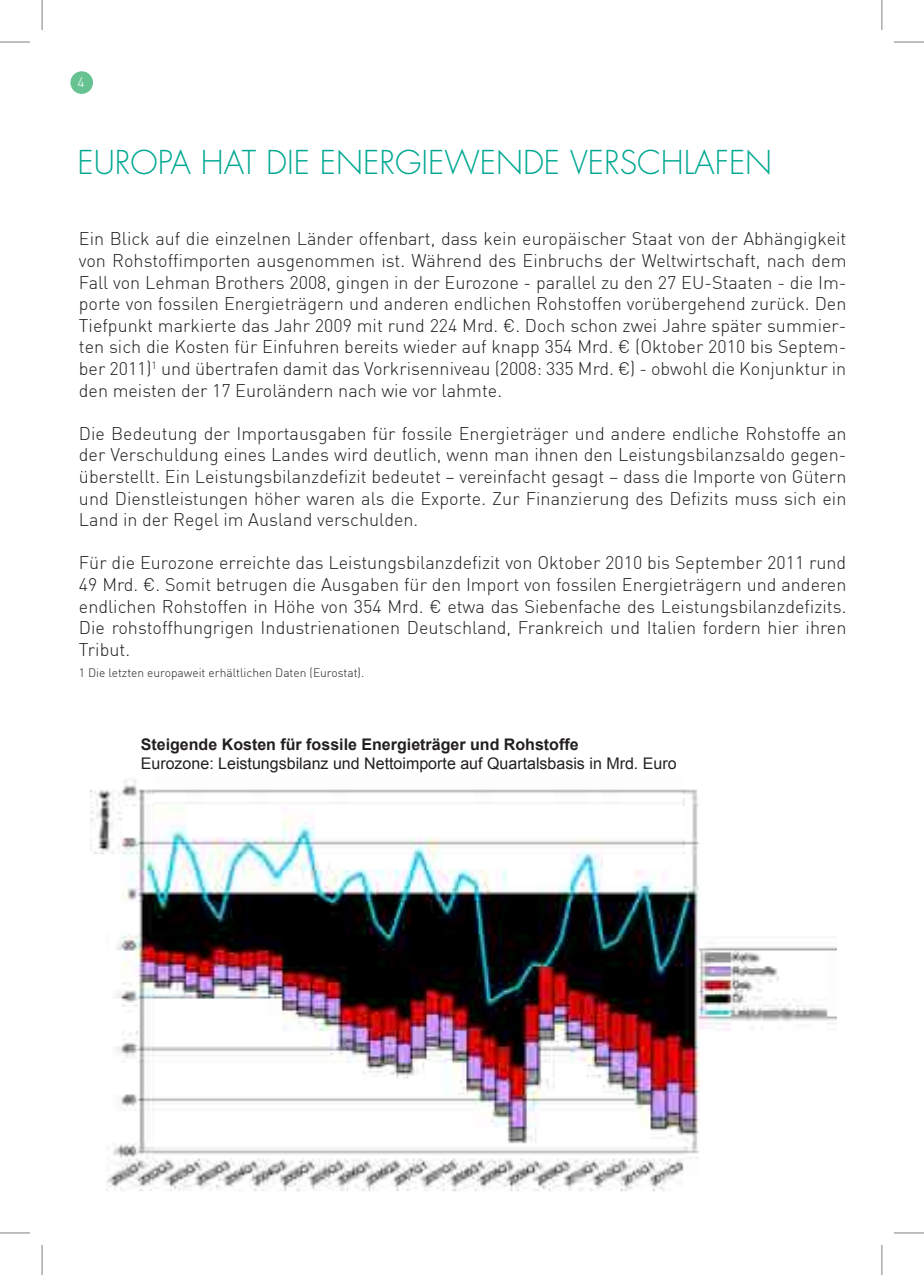
<style>
.page{position:relative;width:924px;height:1275px;background:#fff}
.page>*{position:absolute;margin:0;border:0;box-sizing:border-box;transform-origin:0 0}
.t1{font:300 32px "Futura Std";color:#00a892}
.t2{font:300 18px/21.6px "DIN";color:#231f20;text-align:justify}
.t3{font:16px "Arial";color:#231f20}
.t4{font:700 16px "Arial";color:#231f20}
.t5{font:300 14px "DIN";color:#fff}
.t6{font:300 12px "DIN";color:#231f20}
</style>
<div class="page">
<div style="left:70px;top:71px;width:23px;height:23px;background:#66c291;border-radius:50%"></div>
<img style="left:90px;top:780px;width:746px;height:412px">
<hr style="left:881px;top:0;width:1px;height:30px;background:#000">
<hr style="left:42px;top:0;width:1px;height:30px;background:#000">
<hr style="left:893px;top:42px;width:30px;height:1px;background:#000">
<hr style="left:0;top:42px;width:30px;height:1px;background:#000">
<hr style="left:893px;top:1232px;width:30px;height:1px;background:#000">
<hr style="left:0;top:1232px;width:30px;height:1px;background:#000">
<hr style="left:881px;top:1245px;width:1px;height:30px;background:#000">
<hr style="left:42px;top:1245px;width:1px;height:30px;background:#000">
<p class="t5" style="left:77px;top:74px;width:9px">4</p>
<h1 class="t1" style="left:77px;top:143px;width:696px">EUROPA HAT DIE ENERGIEWENDE VERSCHLAFEN</h1>
<p class="t2" style="left:79px;top:228px;width:768px">Ein Blick auf die einzelnen Länder offenbart, dass kein europäischer Staat von der Abhängigkeit von Rohstoffimporten ausgenommen ist. Während des Einbruchs der Weltwirtschaft, nach dem Fall von Lehman Brothers 2008, gingen in der Eurozone - parallel zu den 27 EU-Staaten - die Im&shy;porte von fossilen Energieträgern und anderen endlichen Rohstoffen vorübergehend zurück. Den Tiefpunkt markierte das Jahr 2009 mit rund 224 Mrd. €. Doch schon zwei Jahre später summier&shy;ten sich die Kosten für Einfuhren bereits wieder auf knapp 354 Mrd. € (Oktober 2010 bis Septem&shy;ber 2011)<sup>1</sup> und übertrafen damit das Vorkrisenniveau (2008: 335 Mrd. €) - obwohl die Konjunktur in den meisten der 17 Euroländern nach wie vor lahmte.</p>
<p class="t2" style="left:79px;top:422px;width:768px">Die Bedeutung der Importausgaben für fossile Energieträger und andere endliche Rohstoffe an der Verschuldung eines Landes wird deutlich, wenn man ihnen den Leistungsbilanzsaldo gegen&shy;überstellt. Ein Leistungsbilanzdefizit bedeutet – vereinfacht gesagt – dass die Importe von Gütern und Dienstleistungen höher waren als die Exporte. Zur Finanzierung des Defizits muss sich ein Land in der Regel im Ausland verschulden.</p>
<p class="t2" style="left:79px;top:552px;width:768px">Für die Eurozone erreichte das Leistungsbilanzdefizit von Oktober 2010 bis September 2011 rund 49 Mrd. €. Somit betrugen die Ausgaben für den Import von fossilen Energieträgern und anderen endlichen Rohstoffen in Höhe von 354 Mrd. € etwa das Siebenfache des Leistungsbilanzdefizits.<br>Die rohstoffhungrigen Industrienationen Deutschland, Frankreich und Italien fordern hier ihren Tribut.</p>
<p class="t6" style="left:79px;top:666px;width:286px">1 Die letzten europaweit erhältlichen Daten (Eurostat).</p>
<p class="t4" style="left:141px;top:735px;width:439px">Steigende Kosten für fossile Energieträger und Rohstoffe</p>
<p class="t3" style="left:141px;top:754px;width:537px">Eurozone: Leistungsbilanz und Nettoimporte auf Quartalsbasis in Mrd. Euro</p>
</div>
